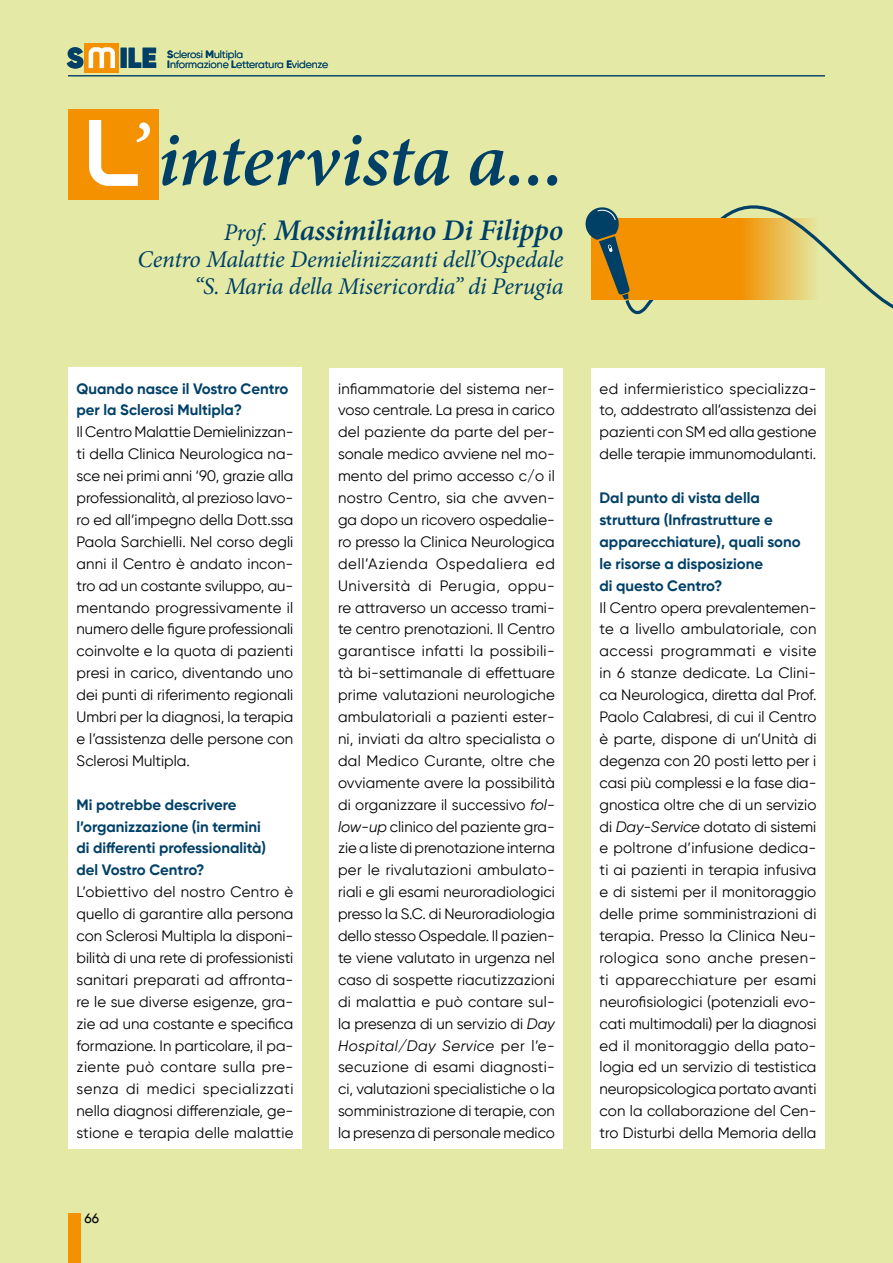
<style>
.page{position:relative;width:893px;height:1263px;background:#e4eaa6}
.page>*{position:absolute;margin:0;border:0;box-sizing:border-box;transform-origin:0 0}
.t1{font:italic 600 76.8px "Minion Pro";letter-spacing:-.015em;color:#004067}
.t2{font:italic 600 30px "Minion Pro";letter-spacing:-.015em;color:#004067}
.t3{font:800 28.8px "Gilroy";color:#004067}
.t4{font:italic 24px/27px "Minion Pro";letter-spacing:-.01em;color:#004067;text-align:right}
.t5{font:15px/21.9px "Gilroy";color:#000;text-align:justify}
.t6{font:700 15px/21.9px "Gilroy";color:#004067}
.t7{font:500 13.5px "Gilroy";color:#000}
.t8{font:10.5px "Gilroy";letter-spacing:-.01em;color:#004067}
.s1{font-weight:700}
.s2{font-family:"Dekers Bold";font-weight:400;font-style:normal;font-size:88.2px;color:#fff}
.s3{color:#fff}
.s4{font-weight:400;font-size:24px}
.s5{font-style:italic}
</style>
<div class="page">
<div style="left:68px;top:1214px;width:13px;height:49px;background:#f39100"></div>
<hr style="left:68px;top:75px;width:757px;height:1px;background:#004067">
<div style="left:85px;top:43px;width:34px;height:30px;background:#f39100"></div>
<svg style="left:88px;top:47px;width:27px;height:22px"></svg>
<div style="left:330px;top:368px;width:233px;height:780px;background:#fff"></div>
<div style="left:591px;top:368px;width:234px;height:780px;background:#fff"></div>
<div style="left:68px;top:368px;width:234px;height:781px;background:#fff"></div>
<div style="left:68px;top:109px;width:91px;height:91px;background:#f39100"></div>
<svg style="left:89px;top:120px;width:49px;height:66px"></svg>
<svg style="left:585px;top:207px;width:58px;height:107px"></svg>
<svg style="left:643px;top:205px;width:250px;height:107px"></svg>
<div style="left:640px;top:218px;width:88px;height:82px;background:#f39100"></div>
<h3 class="t3" style="left:67px;top:39px;width:92px">S ILE</h3>
<p class="t8" style="left:167px;top:47px;width:77px"><span class="s1">S</span>clerosi <span class="s1">M</span>ultipla</p>
<p class="t8" style="left:167px;top:58px;width:162px"><span class="s1">I</span>nformazione <span class="s1">L</span>etteratura <span class="s1">E</span>videnze</p>
<h1 class="t1" style="left:90px;top:106px;width:475px"><span class="s2">L</span><span class="s3">’</span>intervista a...</h1>
<h2 class="t2" style="left:224px;top:209px;width:341px"><span class="s4">Prof.</span> Massimiliano Di Filippo</h2>
<h3 class="t4" style="left:138px;top:246px;width:427px">Centro Malattie Demielinizzanti dell’Ospedale “S. Maria della Misericordia” di Perugia</h3>
<p class="t6" style="left:77px;top:377px;width:213px">Quando nasce il Vostro Centro per la Sclerosi Multipla?</p>
<p class="t5" style="left:77px;top:421px;width:218px">Il Centro Malattie Demielinizzan&shy;ti della Clinica Neurologica na&shy;sce nei primi anni ‘90, grazie alla professionalità, al prezioso lavo&shy;ro ed all’impegno della Dott.ssa Paola Sarchielli. Nel corso degli anni il Centro è andato incon&shy;tro ad un costante sviluppo, au&shy;mentando progressivamente il numero delle figure professionali coinvolte e la quota di pazienti presi in carico, diventando uno dei punti di riferimento regionali Umbri per la diagnosi, la terapia e l’assistenza delle persone con Sclerosi Multipla.</p>
<p class="t6" style="left:77px;top:793px;width:191px">Mi potrebbe descrivere l’organizzazione (in termini di differenti professionalità) del Vostro Centro?</p>
<p class="t5" style="left:77px;top:881px;width:218px">L’obiettivo del nostro Centro è quello di garantire alla persona con Sclerosi Multipla la disponi&shy;bilità di una rete di professionisti sanitari preparati ad affronta&shy;re le sue diverse esigenze, gra&shy;zie ad una costante e specifica formazione. In particolare, il pa&shy;ziente può contare sulla pre&shy;senza di medici specializzati nella diagnosi differenziale, ge&shy;stione e terapia delle malattie</p>
<p class="t7" style="left:85px;top:1210px;width:16px">66</p>
<p class="t5" style="left:338px;top:377px;width:218px">infiammatorie del sistema ner&shy;voso centrale. La presa in carico del paziente da parte del per&shy;sonale medico avviene nel mo&shy;mento del primo accesso c/o il nostro Centro, sia che avven&shy;ga dopo un ricovero ospedalie&shy;ro presso la Clinica Neurologica dell’Azienda Ospedaliera ed Università di Perugia, oppu&shy;re attraverso un accesso trami&shy;te centro prenotazioni. Il Centro garantisce infatti la possibili&shy;tà bi-settimanale di effettuare prime valutazioni neurologiche ambulatoriali a pazienti ester&shy;ni, inviati da altro specialista o dal Medico Curante, oltre che ovviamente avere la possibilità di organizzare il successivo <span class="s5">fol&shy;low-up</span> clinico del paziente gra&shy;zie a liste di prenotazione interna per le rivalutazioni ambulato&shy;riali e gli esami neuroradiologici presso la S.C. di Neuroradiologia dello stesso Ospedale. Il pazien&shy;te viene valutato in urgenza nel caso di sospette riacutizzazioni di malattia e può contare sul&shy;la presenza di un servizio di <span class="s5">Day Hospital/Day Service</span> per l’e&shy;secuzione di esami diagnosti&shy;ci, valutazioni specialistiche o la somministrazione di terapie, con la presenza di personale medico</p>
<p class="t5" style="left:600px;top:377px;width:218px">ed infermieristico specializza&shy;to, addestrato all’assistenza dei pazienti con SM ed alla gestione delle terapie immunomodulanti.</p>
<p class="t6" style="left:600px;top:487px;width:203px">Dal punto di vista della struttura (Infrastrutture e apparecchiature), quali sono le risorse a disposizione<br>di questo Centro?</p>
<p class="t5" style="left:600px;top:596px;width:218px">Il Centro opera prevalentemen&shy;te a livello ambulatoriale, con accessi programmati e visite in 6 stanze dedicate. La Clini&shy;ca Neurologica, diretta dal Prof.<br>Paolo Calabresi, di cui il Centro è parte, dispone di un’Unità di degenza con 20 posti letto per i casi più complessi e la fase dia&shy;gnostica oltre che di un servizio di <span class="s5">Day-Service</span> dotato di sistemi e poltrone d’infusione dedica&shy;ti ai pazienti in terapia infusiva e di sistemi per il monitoraggio delle prime somministrazioni di terapia. Presso la Clinica Neu&shy;rologica sono anche presen&shy;ti apparecchiature per esami neurofisiologici (potenziali evo&shy;cati multimodali) per la diagnosi ed il monitoraggio della pato&shy;logia ed un servizio di testistica neuropsicologica portato avanti con la collaborazione del Cen&shy;tro Disturbi della Memoria della</p>
</div>
